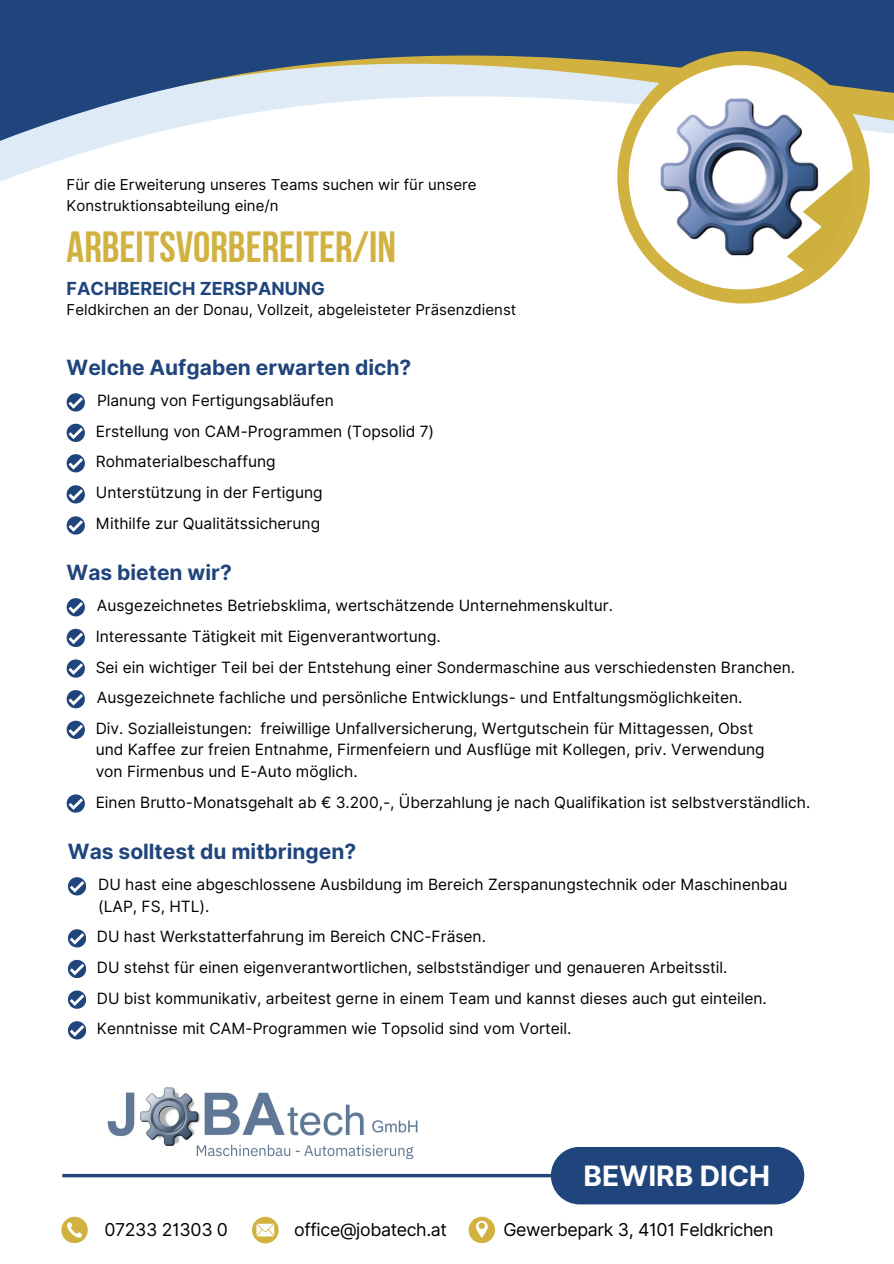
<style>
.page{position:relative;width:894px;height:1264px;background:#fff}
.page>*{position:absolute;margin:0;border:0;box-sizing:border-box;transform-origin:0 0}
.t1{font:43.5px "Bebas Neue Cyrillic";color:#d1b140}
.t2{font:700 28.05px "Inter";color:#fff}
.t3{font:700 21px "Inter";color:#20457d}
.t4{font:700 18px "Inter";color:#20457d}
.t5{font:17.7px "Inter";letter-spacing:-.02em;color:#000}
.t6{font:15.6px/21.3px "Inter";color:#000}
.t7{font:15px "Inter";color:#000}
</style>
<div class="page">
<svg style="left:0;top:0;width:893px;height:232px"></svg>
<div style="left:617px;top:51px;width:252px;height:252px;background:#d1b140;border-radius:50%"></div>
<img style="left:628px;top:65px;width:224px;height:224px;border-radius:50%">
<svg style="left:61px;top:1216px;width:26px;height:26px"></svg>
<svg style="left:468px;top:1216px;width:26px;height:26px"></svg>
<svg style="left:252px;top:1216px;width:26px;height:27px"></svg>
<div style="left:550px;top:1146px;width:254px;height:58px;background:#20457d;border-radius:29px"></div>
<svg style="left:62px;top:1173px;width:489px;height:4px;fill:#20457d"></svg>
<img style="left:107px;top:1087px;width:311px;height:71px">
<svg style="left:67px;top:393px;width:18px;height:18px"></svg>
<svg style="left:67px;top:424px;width:18px;height:18px"></svg>
<svg style="left:67px;top:454px;width:18px;height:18px"></svg>
<svg style="left:67px;top:485px;width:18px;height:18px"></svg>
<svg style="left:67px;top:598px;width:18px;height:18px"></svg>
<svg style="left:67px;top:628px;width:18px;height:18px"></svg>
<svg style="left:67px;top:690px;width:18px;height:18px"></svg>
<svg style="left:67px;top:720px;width:18px;height:18px"></svg>
<svg style="left:67px;top:794px;width:18px;height:18px"></svg>
<svg style="left:68px;top:877px;width:18px;height:18px"></svg>
<svg style="left:68px;top:929px;width:18px;height:18px"></svg>
<svg style="left:68px;top:959px;width:18px;height:18px"></svg>
<svg style="left:68px;top:990px;width:18px;height:18px"></svg>
<svg style="left:68px;top:1021px;width:18px;height:18px"></svg>
<svg style="left:67px;top:516px;width:18px;height:18px"></svg>
<svg style="left:67px;top:659px;width:18px;height:18px"></svg>
<p class="t7" style="left:67px;top:176px;width:411px">Für die Erweiterung unseres Teams suchen wir für unsere</p>
<h4 class="t7" style="left:67px;top:196px;width:213px">Konstruktionsabteilung eine/n</h4>
<p class="t1" style="left:67px;top:230px;width:331px">ARBEITSVORBEREITER/IN</p>
<p class="t4" style="left:67px;top:277px;width:259px">FACHBEREICH ZERSPANUNG</p>
<p class="t7" style="left:67px;top:301px;width:451px">Feldkirchen an der Donau, Vollzeit, abgeleisteter Präsenzdienst</p>
<p class="t3" style="left:67px;top:355px;width:346px">Welche Aufgaben erwarten dich?</p>
<p class="t6" style="left:97px;top:390px;width:238px">Planung von Fertigungsabläufen</p>
<p class="t6" style="left:96px;top:420px;width:339px">Erstellung von CAM-Programmen (Topsolid 7)</p>
<p class="t6" style="left:96px;top:451px;width:181px">Rohmaterialbeschaffung</p>
<p class="t6" style="left:96px;top:481px;width:228px">Unterstützung in der Fertigung</p>
<p class="t6" style="left:96px;top:512px;width:226px">Mithilfe zur Qualitätssicherung</p>
<p class="t3" style="left:67px;top:560px;width:167px">Was bieten wir?</p>
<p class="t6" style="left:97px;top:595px;width:517px">Ausgezeichnetes Betriebsklima, wertschätzende Unternehmenskultur.</p>
<p class="t6" style="left:96px;top:625px;width:346px">Interessante Tätigkeit mit Eigenverantwortung.</p>
<p class="t6" style="left:96px;top:656px;width:700px">Sei ein wichtiger Teil bei der Entstehung einer Sondermaschine aus verschiedensten Branchen.</p>
<h3 class="t6" style="left:97px;top:686px;width:647px">Ausgezeichnete fachliche und persönliche Entwicklungs- und Entfaltungsmöglichkeiten.</h3>
<p class="t6" style="left:96px;top:717px;width:670px">Div. Sozialleistungen: freiwillige Unfallversicherung, Wertgutschein für Mittagessen, Obst und Kaffee zur freien Entnahme, Firmenfeiern und Ausflüge mit Kollegen, priv. Verwendung von Firmenbus und E-Auto möglich.</p>
<p class="t6" style="left:96px;top:791px;width:716px">Einen Brutto-Monatsgehalt ab € 3.200,-, Überzahlung je nach Qualifikation ist selbstverständlich.</p>
<p class="t3" style="left:68px;top:838px;width:290px">Was solltest du mitbringen?</p>
<p class="t6" style="left:98px;top:874px;width:690px">DU hast eine abgeschlossene Ausbildung im Bereich Zerspanungstechnik oder Maschinenbau (LAP, FS, HTL).</p>
<p class="t6" style="left:97px;top:926px;width:390px">DU hast Werkstatterfahrung im Bereich CNC-Fräsen.</p>
<p class="t6" style="left:97px;top:956px;width:632px">DU stehst für einen eigenverantwortlichen, selbstständiger und genaueren Arbeitsstil.</p>
<p class="t6" style="left:97px;top:987px;width:671px">DU bist kommunikativ, arbeitest gerne in einem Team und kannst dieses auch gut einteilen.</p>
<p class="t6" style="left:97px;top:1017px;width:476px">Kenntnisse mit CAM-Programmen wie Topsolid sind vom Vorteil.</p>
<h3 class="t2" style="left:583px;top:1158px;width:188px">BEWIRB DICH</h3>
<p class="t5" style="left:104px;top:1219px;width:125px">07233 21303 0</p>
<p class="t5" style="left:294px;top:1219px;width:154px">office@jobatech.at</p>
<h1 class="t5" style="left:503px;top:1219px;width:272px">Gewerbepark 3, 4101 Feldkrichen</h1>
</div>
